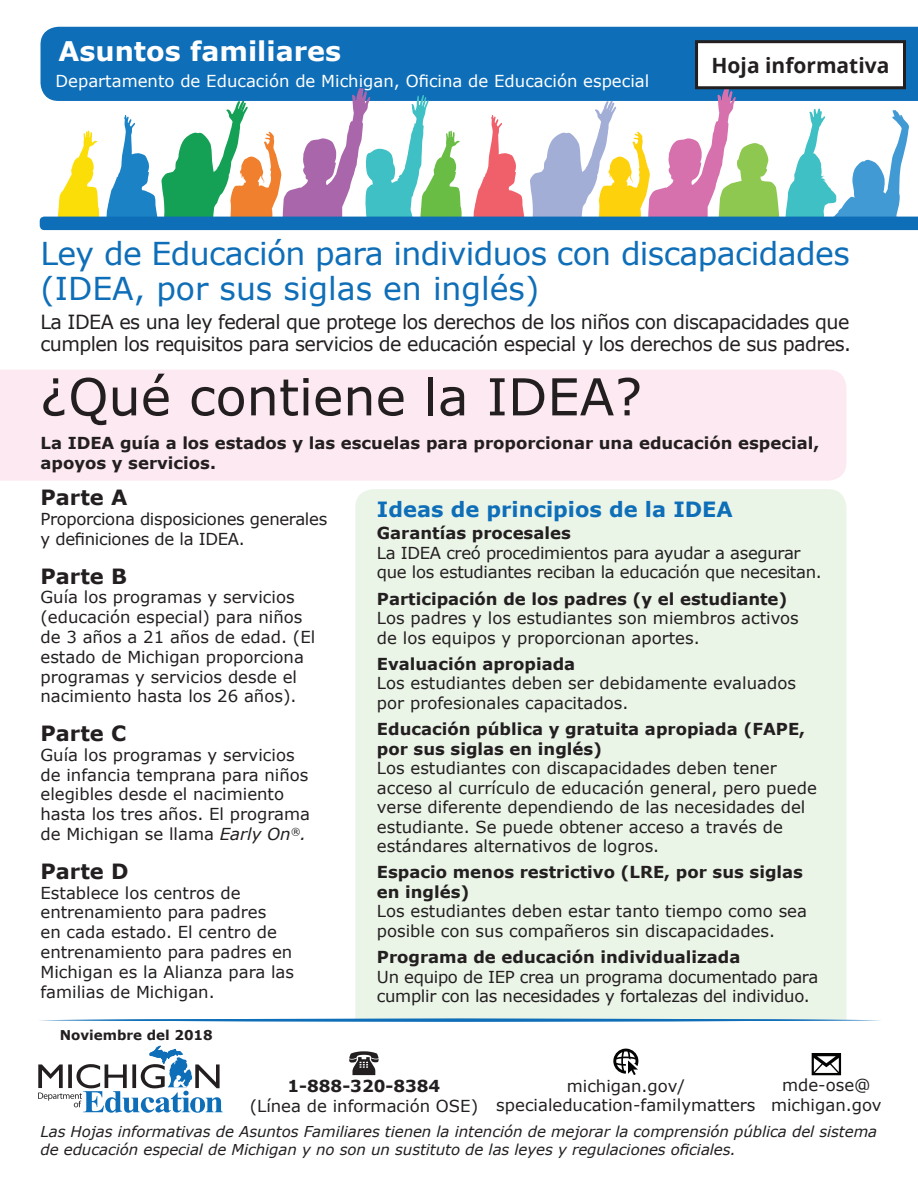
<style>
.page{position:relative;width:918px;height:1188px;background:#fff}
.page>*{position:absolute;margin:0;border:0;box-sizing:border-box;transform-origin:0 0}
.H3a{font:51px "Verdana";color:#231f20}
.t1{font:31.5px/34.5px "Verdana";letter-spacing:-.02em;color:#0e6eb8}
.t2{font:700 27px "Verdana";color:#fff}
.H4b{font:700 21px "Verdana";color:#0e6eb8}
.H4a{font:700 21px "Verdana";color:#231f20}
.FactSheet{font:700 21px "Open Sans";color:#231f20}
.t3{font:19.5px/22.5px "Verdana";letter-spacing:-.03em;color:#231f20}
.t4{font:16.5px/19.8px "Verdana";color:#231f20}
.H5a{font:700 16.5px/19.5px "Verdana";color:#231f20}
.t5{font:16.5px/19.5px "Verdana";letter-spacing:-.02em;color:#231f20}
.t6{font:16.5px "Verdana";color:#fff}
.FactSheet-2{font:italic 15px/18px "Verdana";letter-spacing:-.005em;color:#231f20}
.t7{font:700 13.5px "Verdana";color:#231f20}
.s1{font-style:italic}
</style>
<div class="page">
<div style="left:0;top:370px;width:846px;height:111px;background:#fce9f1"></div>
<div style="left:355px;top:489px;width:491px;height:530px;background:#eaf4e7"></div>
<div style="left:40px;top:27px;width:878px;height:61px;background:#0e6eb8"></div>
<svg style="left:40px;top:1019px;width:840px;height:3px;background:#5095cb"></svg>
<svg style="left:40px;top:88px;width:878px;height:142px"></svg>
<div style="left:697px;top:42px;width:207px;height:46px;background:#fff"></div>
<div style="left:695px;top:40px;width:211px;height:49px;border:3px solid #231f20"></div>
<svg style="left:38px;top:1046px;width:185px;height:67px"></svg>
<svg style="left:349px;top:1051px;width:30px;height:24px"></svg>
<svg style="left:613px;top:1049px;width:25px;height:26px"></svg>
<svg style="left:812px;top:1053px;width:29px;height:22px"></svg>
<h1 class="t2" style="left:58px;top:32px;width:284px">Asuntos familiares</h1>
<p class="t6" style="left:56px;top:70px;width:595px">Departamento de Educación de Michigan, Oficina de Educación especial</p>
<p class="FactSheet" style="left:712px;top:50px;width:179px">Hoja informativa</p>
<h2 class="t1" style="left:40px;top:236px;width:811px">Ley de Educación para individuos con discapacidades (IDEA, por sus siglas en inglés)</h2>
<p class="t3" style="left:40px;top:310px;width:812px">La IDEA es una ley federal que protege los derechos de los niños con discapacidades que cumplen los requisitos para servicios de educación especial y los derechos de sus padres.</p>
<h3 class="H3a" style="left:40px;top:362px;width:603px">¿Qué contiene la IDEA?</h3>
<p class="H5a" style="left:40px;top:432px;width:780px">La IDEA guía a los estados y las escuelas para proporcionar una educación especial, apoyos y servicios.</p>
<h4 class="H4a" style="left:40px;top:483px;width:88px">Parte A</h4>
<p class="t5" style="left:40px;top:509px;width:288px">Proporciona disposiciones generales y definiciones de la IDEA.</p>
<h4 class="H4a" style="left:40px;top:561px;width:88px">Parte B</h4>
<p class="t4" style="left:40px;top:587px;width:276px">Guía los programas y servicios (educación especial) para niños de 3 años a 21 años de edad. (El estado de Michigan proporciona programas y servicios desde el nacimiento hasta los 26 años).</p>
<h4 class="H4a" style="left:40px;top:719px;width:87px">Parte C</h4>
<p class="t4" style="left:40px;top:745px;width:271px">Guía los programas y servicios de infancia temprana para niños elegibles desde el nacimiento hasta los tres años. El programa de Michigan se llama <span class="s1">Early On</span><sup>®</sup><span class="s1">.</span></p>
<h4 class="H4a" style="left:40px;top:856px;width:89px">Parte D</h4>
<p class="t4" style="left:40px;top:883px;width:255px">Establece los centros de entrenamiento para padres<br>en cada estado. El centro de entrenamiento para padres en<br>Michigan es la Alianza para las familias de Michigan.</p>
<h4 class="H4b" style="left:377px;top:494px;width:357px">Ideas de principios de la IDEA</h4>
<h5 class="H5a" style="left:377px;top:523px;width:195px">Garantías procesales</h5>
<p class="t5" style="left:377px;top:543px;width:446px">La IDEA creó procedimientos para ayudar a asegurar que los estudiantes reciban la educación que necesitan.</p>
<h5 class="H5a" style="left:377px;top:588px;width:412px">Participación de los padres (y el estudiante)</h5>
<p class="t4" style="left:377px;top:608px;width:423px">Los padres y los estudiantes son miembros activos de los equipos y proporcionan aportes.</p>
<h5 class="H5a" style="left:377px;top:654px;width:200px">Evaluación apropiada</h5>
<p class="t4" style="left:377px;top:673px;width:421px">Los estudiantes deben ser debidamente evaluados por profesionales capacitados.</p>
<h5 class="H5a" style="left:377px;top:719px;width:430px">Educación pública y gratuita apropiada (FAPE, por sus siglas en inglés)</h5>
<p class="t4" style="left:377px;top:758px;width:441px">Los estudiantes con discapacidades deben tener acceso al currículo de educación general, pero puede verse diferente dependiendo de las necesidades del estudiante. Se puede obtener acceso a través de estándares alternativos de logros.</p>
<h5 class="H5a" style="left:377px;top:862px;width:428px">Espacio menos restrictivo (LRE, por sus siglas en inglés)</h5>
<p class="t4" style="left:377px;top:901px;width:432px">Los estudiantes deben estar tanto tiempo como sea posible con sus compañeros sin discapacidades.</p>
<h5 class="H5a" style="left:377px;top:947px;width:365px">Programa de educación individualizada</h5>
<p class="t5" style="left:377px;top:967px;width:443px">Un equipo de IEP crea un programa documentado para cumplir con las necesidades y fortalezas del individuo.</p>
<p class="t7" style="left:60px;top:1026px;width:155px">Noviembre del 2018</p>
<p class="t4" style="left:496px;top:1076px;width:261px;text-align:center">michigan.gov/ specialeducation-familymatters</p>
<p class="t4" style="left:771px;top:1075px;width:112px;text-align:center">mde-ose@ michigan.gov</p>
<p class="FactSheet-2" style="left:40px;top:1122px;width:838px">Las Hojas informativas de Asuntos Familiares tienen la intención de mejorar la comprensión pública del sistema de educación especial de Michigan y no son un sustituto de las leyes y regulaciones oficiales.</p>
<p class="H5a" style="left:288px;top:1076px;width:154px">1-888-320-8384</p>
<p class="t4" style="left:250px;top:1096px;width:230px">(Línea de información OSE)</p>
</div>
